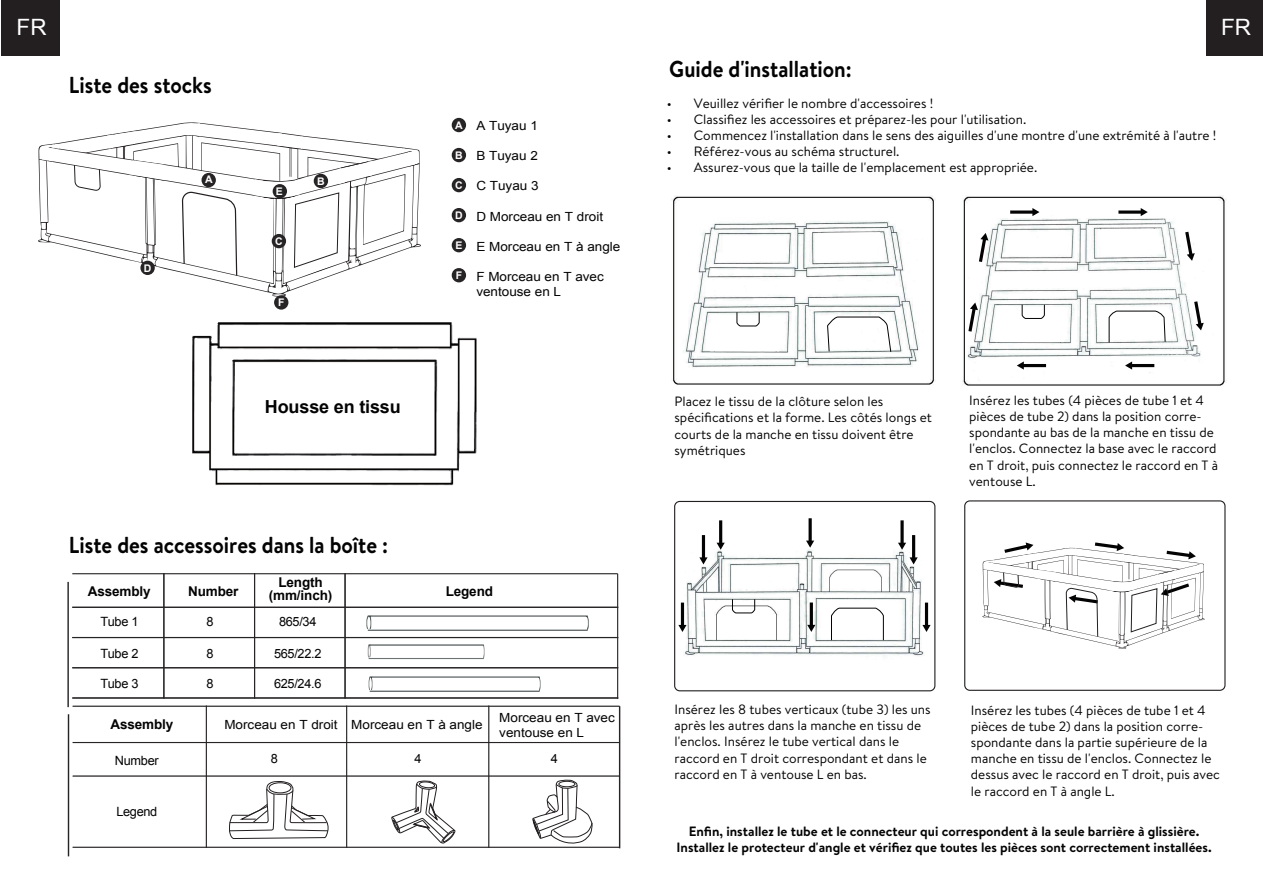
<style>
.page{position:relative;width:1263px;height:893px;background:#fff}
.page>*{position:absolute;margin:0;border:0;box-sizing:border-box;transform-origin:0 0}
.t1{font:700 23.1px "Brandon Text";color:#030303;scale:.91 1}
.t2{font:22.5px "Arial";color:#fff}
.t3{font:700 18px "Arial";letter-spacing:-.01em;color:#030303}
.t4{font:13.5px/16.2px "Brandon Text";color:#030303}
.t5{font:700 13.5px/16.2px "Brandon Text";color:#030303;text-align:center}
.t6{font:700 13.5px/13.5px "Arial";letter-spacing:-.01em;color:#030303;text-align:center}
.t7{font:12.75px "Arial";letter-spacing:-.025em;color:#030303}
.t8{font:12.6px/15.1px "Arial";color:#030303;scale:1.07 1}
.t9{font:700 10.5px "Arial";color:#fff}
</style>
<div class="page">
<div style="left:2px;top:0;width:58px;height:56px;background:#231f20"></div>
<div style="left:1206px;top:0;width:57px;height:56px;background:#231f20"></div>
<img style="left:192px;top:322px;width:285px;height:164px">
<hr style="left:72px;top:573px;width:546px;height:1px;background:#272425">
<hr style="left:72px;top:607px;width:546px;height:1px;background:#272425">
<hr style="left:67px;top:582px;width:2px;height:125px;background:#272425">
<hr style="left:163px;top:573px;width:1px;height:125px;background:#272425">
<hr style="left:254px;top:573px;width:1px;height:125px;background:#272425">
<hr style="left:344px;top:573px;width:2px;height:125px;background:#272425">
<hr style="left:617px;top:574px;width:1px;height:125px;background:#272425">
<hr style="left:72px;top:637px;width:546px;height:1px;background:#272425">
<hr style="left:72px;top:667px;width:546px;height:1px;background:#272425">
<hr style="left:72px;top:697px;width:546px;height:1px;background:#272425">
<hr style="left:73px;top:706px;width:547px;height:1px;background:#272425">
<hr style="left:73px;top:742px;width:547px;height:1px;background:#272425">
<hr style="left:68px;top:714px;width:1px;height:142px;background:#272425">
<hr style="left:206px;top:706px;width:1px;height:142px;background:#272425">
<hr style="left:346px;top:706px;width:1px;height:142px;background:#272425">
<hr style="left:488px;top:706px;width:1px;height:142px;background:#272425">
<hr style="left:619px;top:706px;width:1px;height:142px;background:#272425">
<hr style="left:73px;top:775px;width:547px;height:1px;background:#272425">
<hr style="left:73px;top:847px;width:547px;height:1px;background:#272425">
<img style="left:366px;top:615px;width:223px;height:16px">
<img style="left:368px;top:676px;width:173px;height:16px">
<img style="left:367px;top:644px;width:118px;height:15px">
<svg style="left:229px;top:743px;width:100px;height:105px"></svg>
<svg style="left:391px;top:780px;width:65px;height:64px"></svg>
<svg style="left:532px;top:780px;width:61px;height:64px"></svg>
<div style="left:452px;top:118px;width:14px;height:14px;background:#272425;border-radius:50%"></div>
<div style="left:452px;top:148px;width:14px;height:14px;background:#272425;border-radius:50%"></div>
<div style="left:452px;top:178px;width:14px;height:14px;background:#272425;border-radius:50%"></div>
<div style="left:452px;top:208px;width:14px;height:14px;background:#272425;border-radius:50%"></div>
<div style="left:452px;top:238px;width:14px;height:14px;background:#272425;border-radius:50%"></div>
<div style="left:452px;top:268px;width:14px;height:14px;background:#272425;border-radius:50%"></div>
<svg style="left:38px;top:123px;width:383px;height:174px"></svg>
<svg style="left:181px;top:191px;width:57px;height:86px"></svg>
<svg style="left:74px;top:164px;width:27px;height:27px"></svg>
<div style="left:201px;top:173px;width:15px;height:14px;background:#272425;border-radius:50%"></div>
<div style="left:140px;top:261px;width:15px;height:14px;background:#272425;border-radius:50%"></div>
<div style="left:274px;top:295px;width:14px;height:15px;background:#272425;border-radius:50%"></div>
<svg style="left:129px;top:160px;width:36px;height:21px"></svg>
<svg style="left:42px;top:144px;width:17px;height:17px"></svg>
<svg style="left:107px;top:131px;width:29px;height:17px"></svg>
<svg style="left:180px;top:122px;width:20px;height:15px"></svg>
<svg style="left:253px;top:133px;width:166px;height:136px"></svg>
<div style="left:273px;top:184px;width:14px;height:14px;background:#272425;border-radius:50%"></div>
<img style="left:673px;top:196px;width:261px;height:189px">
<img style="left:963px;top:196px;width:263px;height:190px">
<svg style="left:1125px;top:361px;width:29px;height:9px"></svg>
<svg style="left:1017px;top:361px;width:29px;height:9px"></svg>
<svg style="left:1010px;top:208px;width:29px;height:8px"></svg>
<svg style="left:1118px;top:208px;width:30px;height:8px"></svg>
<svg style="left:968px;top:303px;width:10px;height:29px"></svg>
<svg style="left:979px;top:233px;width:9px;height:29px"></svg>
<svg style="left:1185px;top:232px;width:10px;height:29px"></svg>
<svg style="left:1194px;top:301px;width:10px;height:29px"></svg>
<img style="left:676px;top:540px;width:257px;height:152px">
<div style="left:674px;top:501px;width:261px;height:190px;border:1px solid #231f20;border-radius:5px"></div>
<svg style="left:807px;top:602px;width:8px;height:30px"></svg>
<svg style="left:716px;top:520px;width:9px;height:30px"></svg>
<svg style="left:699px;top:535px;width:8px;height:29px"></svg>
<svg style="left:806px;top:518px;width:8px;height:30px"></svg>
<svg style="left:898px;top:520px;width:20px;height:44px"></svg>
<svg style="left:678px;top:603px;width:8px;height:29px"></svg>
<svg style="left:922px;top:603px;width:8px;height:29px"></svg>
<div style="left:964px;top:500px;width:261px;height:191px;border:1px solid #231f20;border-radius:5px"></div>
<svg style="left:982px;top:542px;width:222px;height:107px"></svg>
<svg style="left:831px;top:608px;width:53px;height:32px"></svg>
<svg style="left:732px;top:599px;width:23px;height:14px"></svg>
<svg style="left:827px;top:317px;width:64px;height:35px"></svg>
<svg style="left:707px;top:312px;width:75px;height:39px"></svg>
<svg style="left:993px;top:304px;width:74px;height:38px"></svg>
<svg style="left:817px;top:232px;width:63px;height:27px"></svg>
<svg style="left:1109px;top:311px;width:56px;height:32px"></svg>
<svg style="left:1098px;top:229px;width:63px;height:28px"></svg>
<h2 class="t2" style="left:15px;top:13px;width:33px">ENFR</h2>
<h2 class="t2" style="left:1221px;top:13px;width:31px">FR</h2>
<h1 class="t1" style="left:69px;top:69px;width:159px">Liste des stocks</h1>
<p class="t9" style="left:205px;top:173px;width:9px">A</p>
<p class="t9" style="left:317px;top:174px;width:9px">B</p>
<p class="t9" style="left:276px;top:185px;width:9px">E</p>
<p class="t9" style="left:144px;top:261px;width:9px">D</p>
<p class="t9" style="left:275px;top:235px;width:9px">C</p>
<p class="t9" style="left:278px;top:296px;width:8px">F</p>
<h3 class="t3" style="left:265px;top:394px;width:137px">Housse en tissu</h3>
<h1 class="t1" style="left:69px;top:528px;width:352px">Liste des accessoires dans la boîte :</h1>
<p class="t9" style="left:455px;top:118px;width:9px">A</p>
<p class="t9" style="left:455px;top:148px;width:9px">B</p>
<p class="t9" style="left:455px;top:179px;width:9px">C</p>
<p class="t9" style="left:455px;top:209px;width:9px">D</p>
<p class="t9" style="left:455px;top:239px;width:9px">E</p>
<p class="t9" style="left:456px;top:269px;width:8px">F</p>
<p class="t8" style="left:476px;top:118px;width:59px">A Tuyau 1</p>
<p class="t8" style="left:476px;top:148px;width:59px">B Tuyau 2</p>
<p class="t8" style="left:476px;top:179px;width:60px">C Tuyau 3</p>
<p class="t8" style="left:476px;top:209px;width:120px">D Morceau en T droit</p>
<p class="t8" style="left:476px;top:239px;width:136px">E Morceau en T à angle</p>
<p class="t8" style="left:476px;top:269px;width:121px">F Morceau en T avec ventouse en L</p>
<p class="t6" style="left:88px;top:585px;width:64px">Assembly</p>
<p class="t6" style="left:188px;top:585px;width:52px">Number</p>
<p class="t6" style="left:269px;top:576px;width:65px">Length (mm/inch)</p>
<p class="t6" style="left:446px;top:585px;width:49px">Legend</p>
<p class="t7" style="left:100px;top:613px;width:40px">Tube 1</p>
<p class="t7" style="left:100px;top:645px;width:40px">Tube 2</p>
<p class="t7" style="left:100px;top:675px;width:40px">Tube 3</p>
<p class="t7" style="left:206px;top:613px;width:9px">8</p>
<p class="t7" style="left:206px;top:645px;width:9px">8</p>
<p class="t7" style="left:206px;top:675px;width:9px">8</p>
<p class="t7" style="left:279px;top:613px;width:39px">865/34</p>
<p class="t7" style="left:274px;top:645px;width:49px">565/22.2</p>
<p class="t7" style="left:274px;top:675px;width:49px">625/24.6</p>
<p class="t6" style="left:111px;top:718px;width:64px">Assembly</p>
<p class="t8" style="left:224px;top:717px;width:243px">Morceau en T droit Morceau en T à angle</p>
<p class="t8" style="left:499px;top:710px;width:109px">Morceau en T avec ventouse en L</p>
<p class="t7" style="left:115px;top:752px;width:45px">Number</p>
<p class="t7" style="left:116px;top:803px;width:42px">Legend</p>
<p class="t7" style="left:271px;top:750px;width:9px">8</p>
<p class="t7" style="left:415px;top:750px;width:9px">4</p>
<p class="t7" style="left:551px;top:750px;width:9px">4</p>
<h1 class="t1" style="left:669px;top:53px;width:202px">Guide d'installation:</h1>
<p class="t4" style="left:667px;top:94px;width:268px">• Veuillez vérifier le nombre d'accessoires !</p>
<p class="t4" style="left:667px;top:111px;width:361px">• Classifiez les accessoires et préparez-les pour l'utilisation.</p>
<p class="t4" style="left:667px;top:127px;width:551px">• Commencez l'installation dans le sens des aiguilles d'une montre d'une extrémité à l'autre !</p>
<p class="t4" style="left:667px;top:143px;width:234px">• Référez-vous au schéma structurel.</p>
<p class="t4" style="left:667px;top:159px;width:372px">• Assurez-vous que la taille de l'emplacement est appropriée.</p>
<p class="t4" style="left:674px;top:393px;width:259px">Placez le tissu de la clôture selon les spécifications et la forme. Les côtés longs et courts de la manche en tissu doivent être symétriques</p>
<p class="t4" style="left:969px;top:392px;width:250px">Insérez les tubes (4 pièces de tube 1 et 4 pièces de tube 2) dans la position corre&shy;spondante au bas de la manche en tissu de l'enclos. Connectez la base avec le raccord en T droit, puis connectez le raccord en T à ventouse L.</p>
<p class="t4" style="left:674px;top:701px;width:258px">Insérez les 8 tubes verticaux (tube 3) les uns après les autres dans la manche en tissu de l'enclos. Insérez le tube vertical dans le raccord en T droit correspondant et dans le raccord en T à ventouse L en bas.</p>
<p class="t4" style="left:971px;top:701px;width:251px">Insérez les tubes (4 pièces de tube 1 et 4 pièces de tube 2) dans la position corre&shy;spondante dans la partie supérieure de la manche en tissu de l'enclos. Connectez le dessus avec le raccord en T droit, puis avec le raccord en T à angle L.</p>
<p class="t5" style="left:676px;top:823px;width:537px">Enfin, installez le tube et le connecteur qui correspondent à la seule barrière à glissière.<br>Installez le protecteur d'angle et vérifiez que toutes les pièces sont correctement installées.</p>
</div>
